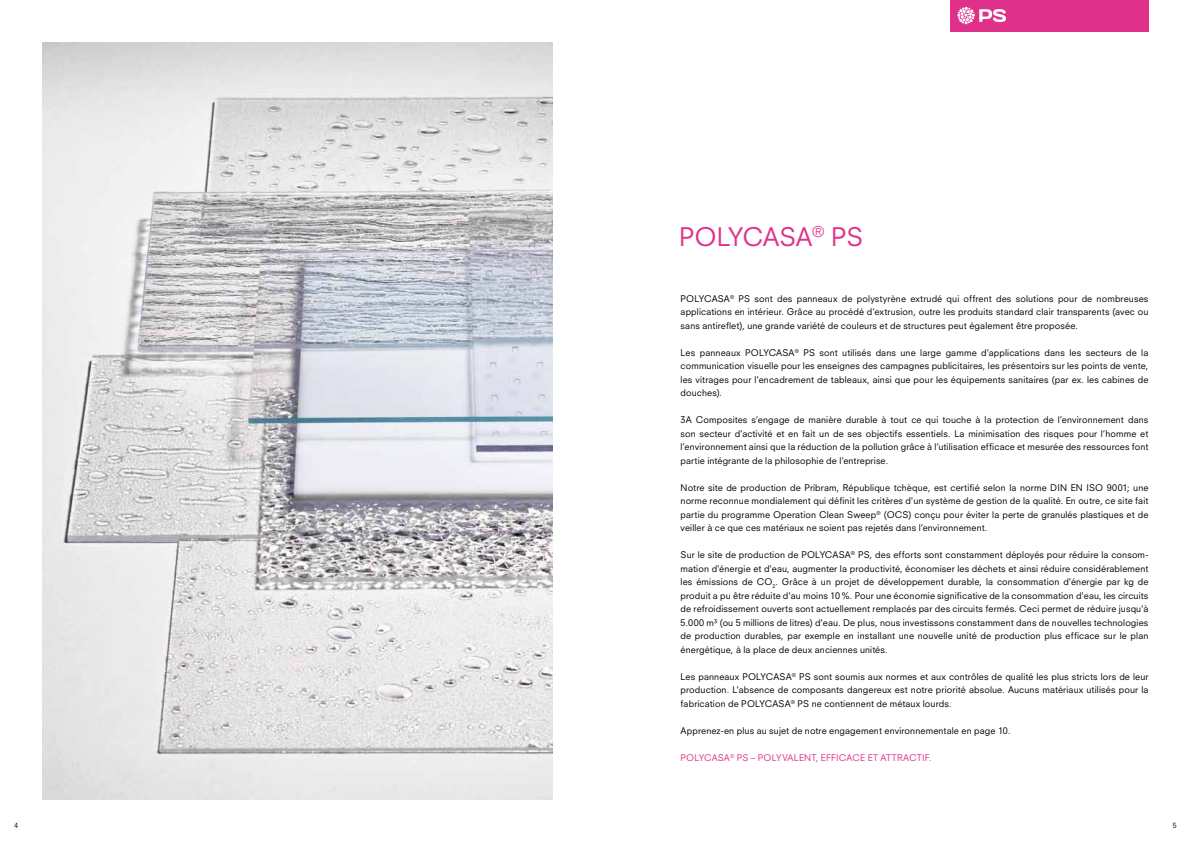
<style>
.page{position:relative;width:1191px;height:842px;background:#fff}
.page>*{position:absolute;margin:0;border:0;box-sizing:border-box;transform-origin:0 0}
.t1{font:25px "Neuzeit SLT Std";letter-spacing:-.005em;color:#e0318a}
.t2{font:9px/13.5px "Neuzeit SLT Std";letter-spacing:.015em;color:#000;text-align:justify}
.t3{font:9px "Neuzeit SLT Std";letter-spacing:.015em;color:#e0318a}
.t4{font:7px "Neuzeit SLT Std";color:#000}
</style>
<div class="page">
<img style="left:43px;top:43px;width:510px;height:756px">
<div style="left:950px;top:0;width:198px;height:31px;background:#e0318a"></div>
<svg style="left:957px;top:7px;width:49px;height:17px"></svg>
<h1 class="t1" style="left:679px;top:221px;width:185px">POLYCASA<sup>®</sup> PS</h1>
<p class="t2" style="left:680px;top:291px;width:469px">POLYCASA<sup>®</sup> PS sont des panneaux de polystyrène extrudé qui offrent des solutions pour de nombreuses applications en intérieur. Grâce au procédé d’extrusion, outre les produits standard clair transparents (avec ou sans antireflet), une grande variété de couleurs et de structures peut également être proposée.</p>
<p class="t2" style="left:680px;top:345px;width:469px">Les panneaux POLYCASA<sup>®</sup> PS sont utilisés dans une large gamme d’applications dans les secteurs de la communication visuelle pour les enseignes des campagnes publicitaires, les présentoirs sur les points de vente, les vitrages pour l'encadrement de tableaux, ainsi que pour les équipements sanitaires (par ex. les cabines de douches).</p>
<p class="t2" style="left:680px;top:413px;width:469px">3A Composites s’engage de manière durable à tout ce qui touche à la protection de l’environnement dans son secteur d’activité et en fait un de ses objectifs essentiels. La minimisation des risques pour l’homme et l’environnement ainsi que la réduction de la pollution grâce à l’utilisation efficace et mesurée des ressources font partie intégrante de la philosophie de l’entreprise.</p>
<p class="t2" style="left:680px;top:480px;width:469px">Notre site de production de Pribram, République tchèque, est certifié selon la norme DIN EN ISO 9001; une norme reconnue mondialement qui définit les critères d'un système de gestion de la qualité. En outre, ce site fait partie du programme Operation Clean Sweep<sup>®</sup> (OCS) conçu pour éviter la perte de granulés plastiques et de veiller à ce que ces matériaux ne soient pas rejetés dans l’environnement.</p>
<p class="t2" style="left:680px;top:548px;width:469px">Sur le site de production de POLYCASA<sup>®</sup> PS, des efforts sont constamment déployés pour réduire la consom&shy;mation d'énergie et d'eau, augmenter la productivité, économiser les déchets et ainsi réduire considérablement les émissions de CO<sub>2</sub>. Grâce à un projet de développement durable, la consommation d'énergie par kg de produit a pu être réduite d'au moins 10%. Pour une économie significative de la consommation d'eau, les circuits de refroidissement ouverts sont actuellement remplacés par des circuits fermés. Ceci permet de réduire jusqu'à 5.000 m³ (ou 5 millions de litres) d'eau. De plus, nous investissons constamment dans de nouvelles technologies de production durables, par exemple en installant une nouvelle unité de production plus efficace sur le plan énergétique, à la place de deux anciennes unités.</p>
<p class="t2" style="left:680px;top:669px;width:469px">Les panneaux POLYCASA<sup>®</sup> PS sont soumis aux normes et aux contrôles de qualité les plus stricts lors de leur production. L'absence de composants dangereux est notre priorité absolue. Aucuns matériaux utilisés pour la fabrication de POLYCASA<sup>®</sup> PS ne contiennent de métaux lourds.</p>
<p class="t2" style="left:680px;top:723px;width:331px">Apprenez-en plus au sujet de notre engagement environnementale en page 10.</p>
<p class="t3" style="left:680px;top:752px;width:252px">POLYCASA<sup>®</sup> PS – POLYVALENT, EFFICACE ET ATTRACTIF.</p>
<p class="t4" style="left:14px;top:821px;width:5px">4</p>
<p class="t4" style="left:1172px;top:821px;width:5px">5</p>
</div>
